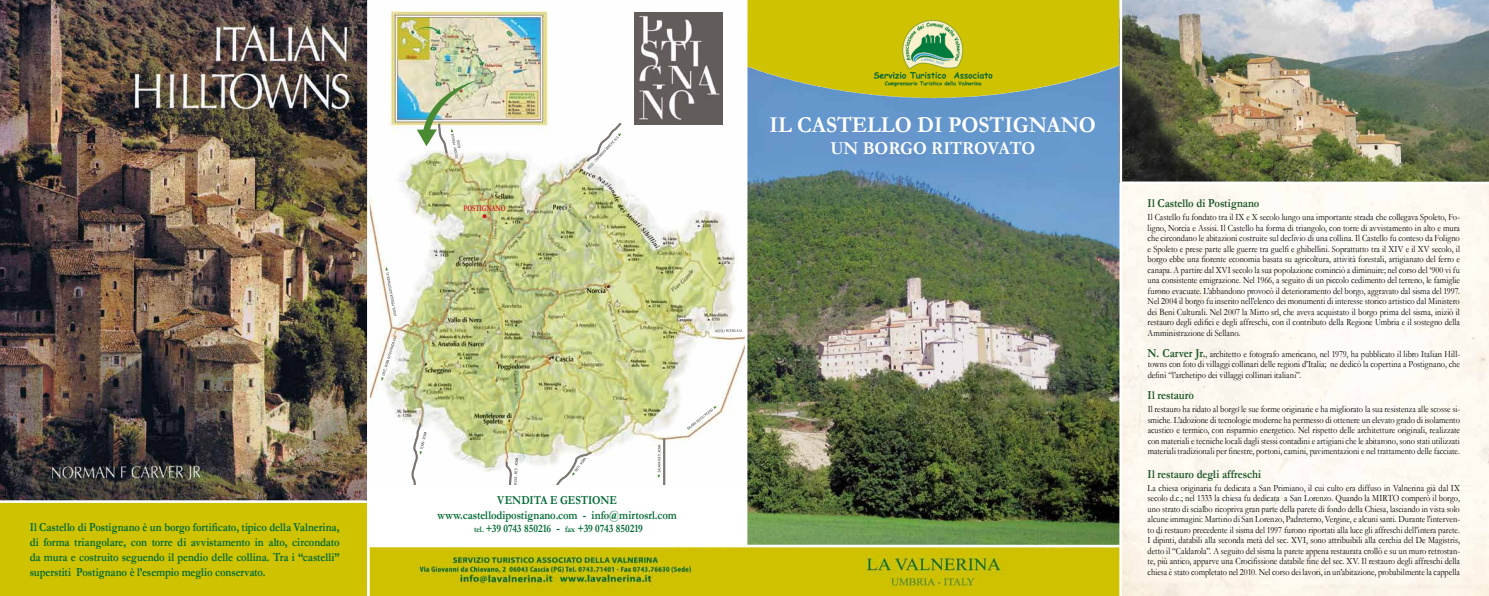
<style>
.page{position:relative;width:1489px;height:596px;background:#fff}
.page>*{position:absolute;margin:0;border:0;box-sizing:border-box;transform-origin:0 0}
.t1{font:700 22.75px "Garamond";color:#fff;scale:.95 1}
.t2{font:700 18.38px "Garamond";color:#fff;scale:.95 1}
.t3{font:700 12.25px/14.7px "Garamond";letter-spacing:-.005em;color:#006a34;text-align:justify;scale:.87 1}
.t4{font:700 12.25px "Garamond";letter-spacing:.015em;color:#195425;scale:.87 1}
.t5{font:700 11.38px "Garamond";color:#006a34;scale:.87 1}
.t6{font:9.62px/10.5px "Garamond";color:#000;text-align:justify;scale:.87 1}
.t7{font:700 8.75px "Garamond";color:#cd171a;scale:.7 1}
.s1{font-size:8.75px}
.s2{font-size:12.25px}
.s3{font-weight:700;font-size:12.25px;color:#195425}
</style>
<div class="page">
<img style="left:747px;top:98px;width:372px;height:446px">
<img style="left:370px;top:547px;width:749px;height:48px">
<img style="left:747px;top:0;width:372px;height:98px">
<img style="left:370px;top:11px;width:374px;height:473px">
<svg style="left:381px;top:338px;width:15px;height:42px"></svg>
<svg style="left:686px;top:406px;width:30px;height:23px"></svg>
<svg style="left:715px;top:329px;width:26px;height:3px"></svg>
<svg style="left:385px;top:267px;width:11px;height:48px"></svg>
<svg style="left:550px;top:451px;width:42px;height:33px"></svg>
<svg style="left:412px;top:422px;width:15px;height:62px"></svg>
<img style="left:417px;top:80px;width:61px;height:78px">
<svg style="left:587px;top:123px;width:34px;height:46px"></svg>
<svg style="left:657px;top:437px;width:8px;height:47px"></svg>
<svg style="left:506px;top:457px;width:12px;height:27px"></svg>
<img style="left:634px;top:13px;width:88px;height:111px">
<svg style="left:482px;top:214px;width:4px;height:4px"></svg>
<img style="left:0;top:0;width:367px;height:500px">
<div style="left:0;top:501px;width:368px;height:94px;background:#cfc200"></div>
<img style="left:1122px;top:0;width:366px;height:181px">
<hr style="left:367px;top:0;width:3px;height:595px;background:#fff">
<hr style="left:0;top:500px;width:368px;height:2px;background:#fff">
<p class="t3" style="left:30px;top:520px;width:358px">Il Castello di Postignano è un borgo fortificato, tipico della Valnerina, di forma triangolare, con torre di avvistamento in alto, circondato da mura e costruito seguendo il pendio delle collina. Tra i “castelli” superstiti Postignano è l’esempio meglio conservato.</p>
<p class="t7" style="left:463px;top:202px;width:61px">Postignano</p>
<p class="t3" style="left:437px;top:492px;width:276px;text-align:center">Vendita e gestione www.castellodipostignano.com - info@mirtosrl.com</p>
<p class="t5" style="left:474px;top:520px;width:196px"><span class="s1">tel.</span> +39 0743 850216 <span class="s2">-</span> <span class="s1">fax</span> +39 0743 850219</p>
<h1 class="t1" style="left:769px;top:109px;width:345px">IL Castello di Postignano</h1>
<h2 class="t2" style="left:830px;top:135px;width:217px">un borgo ritrovato</h2>
<p class="t4" style="left:1147px;top:195px;width:130px">Il Castello di Postignano</p>
<p class="t6" style="left:1147px;top:212px;width:360px">Il Castello fu fondato tra il IX e X secolo lungo una importante strada che collegava Spoleto, Fo&shy;ligno, Norcia e Assisi. Il Castello ha forma di triangolo, con torre di avvistamento in alto e mura che circondano le abitazioni costruite sul declivio di una collina. Il Castello fu conteso da Foligno e Spoleto e prese parte alle guerre tra guelfi e ghibellini. Soprattutto tra il XIV e il XV secolo, il borgo ebbe una fiorente economia basata su agricoltura, attività forestali, artigianato del ferro e canapa. A partire dal XVI secolo la sua popolazione cominciò a diminuire; nel corso del ‘900 vi fu una consistente emigrazione. Nel 1966, a seguito di un piccolo cedimento del terreno, le famiglie furono evacuate. L’abbandono provocò il deterioramento del borgo, aggravato dal sisma del 1997.<br>Nel 2004 il borgo fu inserito nell’elenco dei monumenti di interesse storico artistico dal Ministero dei Beni Culturali. Nel 2007 la Mirto srl, che aveva acquistato il borgo prima del sisma, iniziò il restauro degli edifici e degli affreschi, con il contributo della Regione Umbria e il sostegno della Amministrazione di Sellano.</p>
<p class="t6" style="left:1147px;top:348px;width:360px"><span class="s3">N. Carver Jr.</span>, architetto e fotografo americano, nel 1979, ha pubblicato il libro Italian Hill&shy;towns con foto di villaggi collinari delle regioni d’Italia; ne dedicò la copertina a Postignano, che definì “l’archetipo dei villaggi collinari italiani”.</p>
<p class="t4" style="left:1147px;top:386px;width:55px">Il restauro</p>
<p class="t6" style="left:1147px;top:403px;width:360px">Il restauro ha ridato al borgo le sue forme originarie e ha migliorato la sua resistenza alle scosse si&shy;smiche. L’adozione di tecnologie moderne ha permesso di ottenere un elevato grado di isolamento acustico e termico, con risparmio energetico. Nel rispetto delle architetture originali, realizzate con materiali e tecniche locali dagli stessi contadini e artigiani che le abitarono, sono stati utilizzati materiali tradizionali per finestre, portoni, camini, pavimentazioni e nel trattamento delle facciate.</p>
<p class="t4" style="left:1147px;top:465px;width:132px">Il restauro degli affreschi</p>
<p class="t6" style="left:1147px;top:481px;width:360px">La chiesa originaria fu dedicata a San Primiano, il cui culto era diffuso in Valnerina già dal IX secolo d.c.; nel 1333 la chiesa fu dedicata a San Lorenzo. Quando la MIRTO comperò il borgo, uno strato di scialbo ricopriva gran parte della parete di fondo della Chiesa, lasciando in vista solo alcune immagini: Martirio di San Lorenzo, Padreterno, Vergine, e alcuni santi. Durante l’interven&shy;to di restauro precedente il sisma del 1997 furono riportati alla luce gli affreschi dell’intera parete.<br>I dipinti, databili alla seconda metà del sec. XVI, sono attribuibili alla cerchia del De Magistris, detto il “Caldarola”. A seguito del sisma la parete appena restaurata crollò e su un muro retrostan&shy;te, più antico, apparve una Crocifissione databile fine del sec. XV. Il restauro degli affreschi della chiesa è stato completato nel 2010. Nel corso dei lavori, in un’abitazione, probabilmente la cappella</p>
</div>
